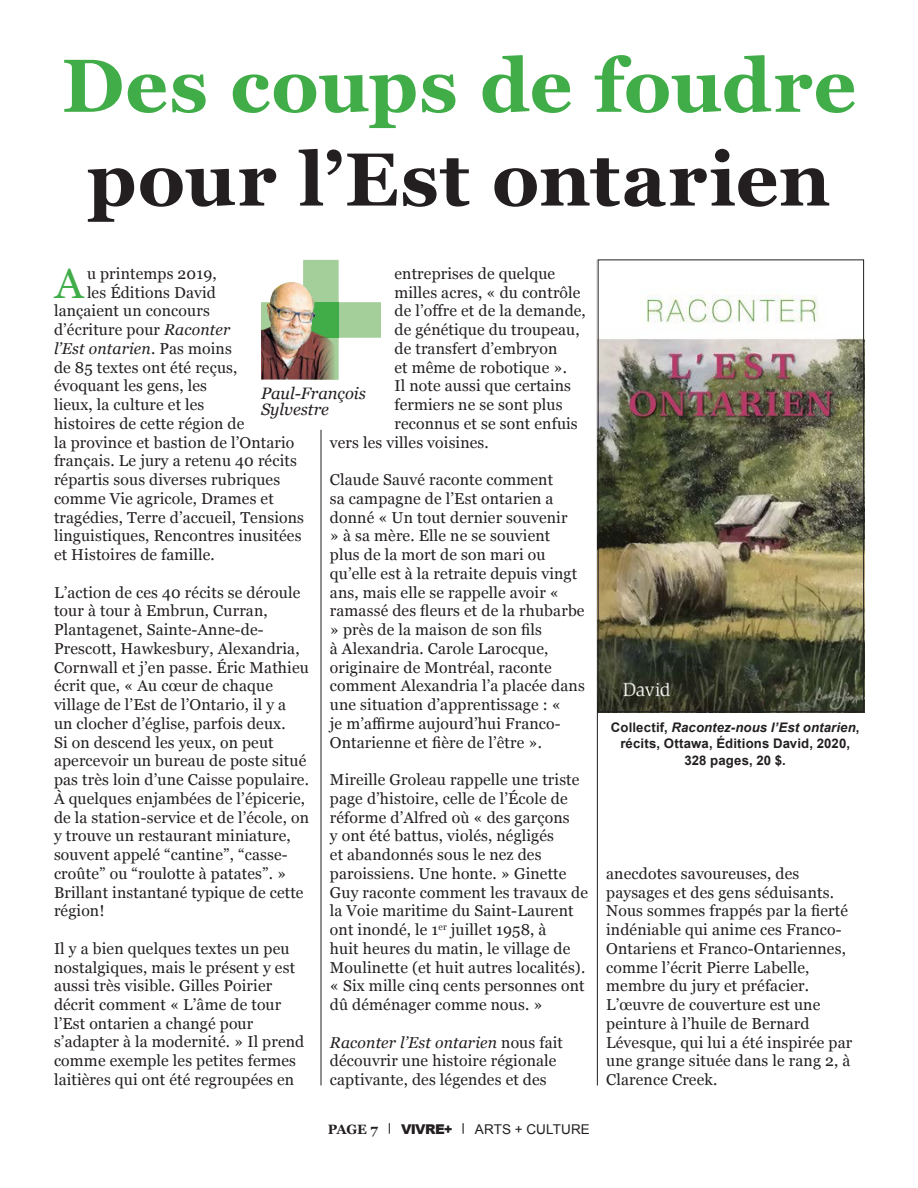
<style>
.page{position:relative;width:918px;height:1188px;background:#fff}
.page>*{position:absolute;margin:0;border:0;box-sizing:border-box;transform-origin:0 0}
.t1{font:700 75px "Georgia";letter-spacing:.01em;color:#231f20}
.t2{font:700 75px "Georgia";letter-spacing:.005em;color:#41ad49}
.t3{font:42.75px "Georgia";color:#41ad49}
.t4{font:italic 16.5px/16.5px "Georgia";color:#231f20}
.t5{font:15.75px/18.8px "Georgia";letter-spacing:.01em;color:#231f20}
.t6{font:italic 15.75px "Georgia";letter-spacing:.01em;color:#231f20}
.t7{font:13.5px "Arial";letter-spacing:.01em;color:#231f20}
.t8{font:700 13.2px/16.5px "Arial";letter-spacing:.01em;color:#231f20;text-align:center}
.s1{font-style:italic}
.s2{font-style:normal}
.s3{font-family:"Georgia";font-weight:700}
.s4{font-weight:900}
</style>
<div class="page">
<svg style="left:303px;top:260px;width:78px;height:120px"></svg>
<div style="left:303px;top:302px;width:36px;height:36px;background:#41ad49"></div>
<img style="left:261px;top:282px;width:74px;height:98px">
<hr style="left:321px;top:430px;width:1px;height:655px;background:#231f20">
<hr style="left:597px;top:259px;width:1px;height:826px;background:#231f20">
<img style="left:600px;top:295px;width:262px;height:415px">
<div style="left:598px;top:259px;width:266px;height:453px;border:1px solid #231f20"></div>
<h1 class="t2" style="left:62px;top:29px;width:796px">Des coups de foudre</h1>
<h1 class="t1" style="left:87px;top:123px;width:745px">pour l’Est ontarien</h1>
<p class="t5" style="left:394px;top:264px;width:162px">entreprises de quelque</p>
<p class="t5" style="left:394px;top:282px;width:188px">milles acres, « du contrôle</p>
<p class="t5" style="left:394px;top:301px;width:193px">de l’offre et de la demande,</p>
<p class="t5" style="left:394px;top:320px;width:187px">de génétique du troupeau,</p>
<p class="t5" style="left:394px;top:339px;width:165px">de transfert d’embryon</p>
<p class="t5" style="left:394px;top:357px;width:174px">et même de robotique ».</p>
<p class="t5" style="left:394px;top:376px;width:178px">Il note aussi que certains</p>
<p class="t5" style="left:394px;top:395px;width:170px">fermiers ne se sont plus</p>
<p class="t5" style="left:394px;top:413px;width:185px">reconnus et se sont enfuis</p>
<p class="t5" style="left:330px;top:432px;width:160px">vers les villes voisines.</p>
<p class="t5" style="left:330px;top:470px;width:256px">Claude Sauvé raconte comment<br>sa campagne de l’Est ontarien a donné « Un tout dernier souvenir<br>» à sa mère. Elle ne se souvient<br>plus de la mort de son mari ou qu’elle est à la retraite depuis vingt ans, mais elle se rappelle avoir « ramassé des fleurs et de la rhubarbe » près de la maison de son fils<br>à Alexandria. Carole Larocque, originaire de Montréal, raconte comment Alexandria l’a placée dans une situation d’apprentissage : «<br>je m’affirme aujourd’hui Franco-<br>Ontarienne et fière de l’être ».</p>
<p class="t5" style="left:330px;top:770px;width:260px">Mireille Groleau rappelle une triste page d’histoire, celle de l’École de réforme d’Alfred où « des garçons<br>y ont été battus, violés, négligés<br>et abandonnés sous le nez des paroissiens. Une honte. » Ginette Guy raconte comment les travaux de la Voie maritime du Saint-Laurent ont inondé, le 1<sup>er</sup> juillet 1958, à<br>huit heures du matin, le village de Moulinette (et huit autres localités). « Six mille cinq cents personnes ont dû déménager comme nous. »</p>
<p class="t5" style="left:330px;top:1032px;width:235px"><span class="s1">Raconter l’Est ontarien</span> nous fait découvrir une histoire régionale captivante, des légendes et des</p>
<h2 class="t3" style="left:55px;top:252px;width:30px">A</h2>
<p class="t5" style="left:87px;top:264px;width:131px">u printemps 2019,</p>
<p class="t5" style="left:87px;top:282px;width:130px">les Éditions David</p>
<p class="t5" style="left:54px;top:301px;width:157px">lançaient un concours</p>
<p class="t5" style="left:54px;top:320px;width:178px">d’écriture pour <span class="s1">Raconter</span></p>
<p class="t6" style="left:54px;top:337px;width:179px">l’Est ontarien<span class="s2">. Pas moins</span></p>
<p class="t5" style="left:54px;top:357px;width:185px">de 85 textes ont été reçus,</p>
<p class="t5" style="left:54px;top:376px;width:154px">évoquant les gens, les</p>
<p class="t5" style="left:54px;top:395px;width:152px">lieux, la culture et les</p>
<p class="t5" style="left:54px;top:413px;width:192px">histoires de cette région de</p>
<p class="t5" style="left:54px;top:432px;width:242px">la province et bastion de l’Ontario</p>
<p class="t5" style="left:54px;top:451px;width:244px">français. Le jury a retenu 40 récits</p>
<p class="t5" style="left:54px;top:470px;width:228px">répartis sous diverses rubriques</p>
<p class="t5" style="left:54px;top:488px;width:221px">comme Vie agricole, Drames et</p>
<p class="t5" style="left:54px;top:507px;width:252px">tragédies, Terre d’accueil, Tensions</p>
<p class="t5" style="left:54px;top:526px;width:249px">linguistiques, Rencontres inusitées</p>
<p class="t5" style="left:54px;top:545px;width:162px">et Histoires de famille.</p>
<p class="t5" style="left:54px;top:582px;width:257px">L’action de ces 40 récits se déroule tour à tour à Embrun, Curran, Plantagenet, Sainte-Anne-de-Prescott, Hawkesbury, Alexandria, Cornwall et j’en passe. Éric Mathieu écrit que, « Au cœur de chaque village de l’Est de l’Ontario, il y a<br>un clocher d’église, parfois deux.<br>Si on descend les yeux, on peut apercevoir un bureau de poste situé pas très loin d’une Caisse populaire.<br>À quelques enjambées de l’épicerie, de la station-service et de l’école, on y trouve un restaurant miniature, souvent appelé “cantine”, “casse&shy;croûte” ou “roulotte à patates”. » Brillant instantané typique de cette région!</p>
<p class="t5" style="left:54px;top:938px;width:252px">Il y a bien quelques textes un peu nostalgiques, mais le présent y est aussi très visible. Gilles Poirier décrit comment « L’âme de tour l’Est ontarien a changé pour s’adapter à la modernité. » Il prend comme exemple les petites fermes laitières qui ont été regroupées en</p>
<p class="t4" style="left:261px;top:384px;width:106px">Paul-François<br>Sylvestre</p>
<p class="t7" style="left:328px;top:1121px;width:264px"><span class="s3">PAGE 7 ︳</span> <span class="s4">VIVRE+</span> <span class="s3">︳</span> ARTS + CULTURE</p>
<p class="t8" style="left:611px;top:719px;width:250px">Collectif, <span class="s1">Racontez-nous l’Est ontarien</span>, récits, Ottawa, Éditions David, 2020,<br>328 pages, 20 $.</p>
<p class="t5" style="left:606px;top:864px;width:248px">anecdotes savoureuses, des paysages et des gens séduisants.<br>Nous sommes frappés par la fierté indéniable qui anime ces Franco-<br>Ontariens et Franco-Ontariennes, comme l’écrit Pierre Labelle, membre du jury et préfacier.<br>L’œuvre de couverture est une peinture à l’huile de Bernard<br>Lévesque, qui lui a été inspirée par une grange située dans le rang 2, à<br>Clarence Creek.</p>
</div>
